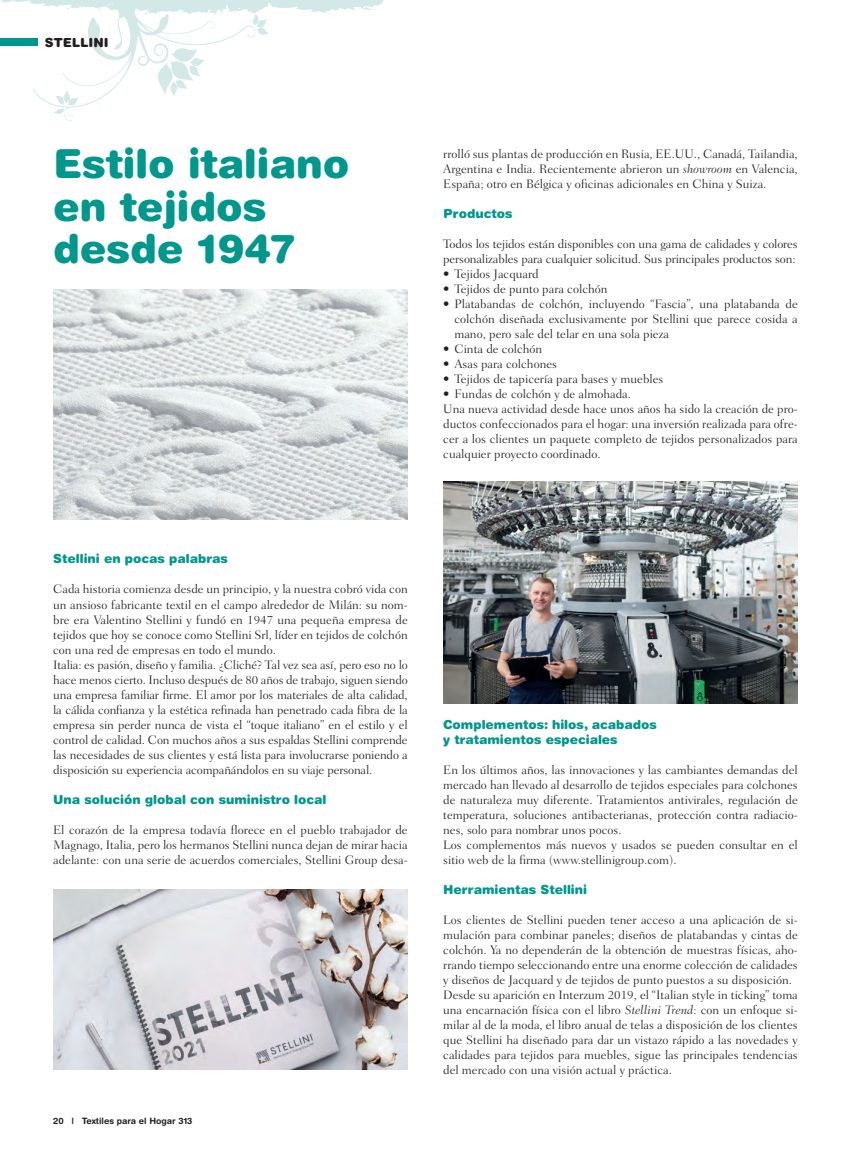
<style>
.page{position:relative;width:851px;height:1170px;background:#fff}
.page>*{position:absolute;margin:0;border:0;box-sizing:border-box;transform-origin:0 0}
.Titol_eng{font:900 40px/42.5px "Helvetica Rounded LT Std";color:#00978c}
.Text_base_ESP{font:300 12.5px/15px "Fairfield LH";color:#231f20;text-align:justify}
.Titolet_ESP{font:900 12.5px "Helvetica Rounded";color:#00978c}
.t1{font:900 12.5px "Helvetica Rounded";color:#231f20}
.t2{font:700 8.75px "Helvetica Rounded";color:#231f20}
.s1{font-style:italic}
</style>
<div class="page">
<img style="left:0;top:0;width:384px;height:122px">
<div style="left:0;top:38px;width:38px;height:8px;background:#00978c"></div>
<img style="left:53px;top:290px;width:354px;height:229px">
<img style="left:53px;top:889px;width:354px;height:180px">
<img style="left:443px;top:481px;width:354px;height:222px">
<p class="t1" style="left:45px;top:34px;width:65px">STELLINI</p>
<p class="Titol_eng" style="left:53px;top:141px;width:298px">Estilo italiano</p>
<p class="Titol_eng" style="left:53px;top:184px;width:243px">en tejidos desde 1947</p>
<p class="Text_base_ESP" style="left:443px;top:147px;width:356px">rrolló sus plantas de producción en Rusia, EE.UU., Canadá, Tailandia, Argentina e India. Recientemente abrieron un <span class="s1">showroom</span> en Valencia, España; otro en Bélgica y oficinas adicionales en China y Suiza.</p>
<p class="Titolet_ESP" style="left:443px;top:206px;width:71px">Productos</p>
<p class="Text_base_ESP" style="left:443px;top:237px;width:356px">Todos los tejidos están disponibles con una gama de calidades y colores personalizables para cualquier solicitud. Sus principales productos son:</p>
<p class="Text_base_ESP" style="left:443px;top:267px;width:97px">• Tejidos Jacquard</p>
<p class="Text_base_ESP" style="left:443px;top:282px;width:166px">• Tejidos de punto para colchón</p>
<p class="Text_base_ESP" style="left:454px;top:297px;width:345px;text-indent:-11px">• Platabandas de colchón, incluyendo “Fascia”, una platabanda de colchón diseñada exclusivamente por Stellini que parece cosida a mano, pero sale del telar en una sola pieza</p>
<p class="Text_base_ESP" style="left:443px;top:342px;width:100px">• Cinta de colchón</p>
<p class="Text_base_ESP" style="left:443px;top:357px;width:115px">• Asas para colchones</p>
<p class="Text_base_ESP" style="left:443px;top:372px;width:222px">• Tejidos de tapicería para bases y muebles</p>
<p class="Text_base_ESP" style="left:443px;top:387px;width:189px">• Fundas de colchón y de almohada.</p>
<p class="Text_base_ESP" style="left:443px;top:402px;width:356px">Una nueva actividad desde hace unos años ha sido la creación de pro&shy;ductos confeccionados para el hogar: una inversión realizada para ofre&shy;cer a los clientes un paquete completo de tejidos personalizados para cualquier proyecto coordinado.</p>
<p class="Titolet_ESP" style="left:53px;top:551px;width:176px">Stellini en pocas palabras</p>
<p class="Text_base_ESP" style="left:53px;top:582px;width:356px">Cada historia comienza desde un principio, y la nuestra cobró vida con un ansioso fabricante textil en el campo alrededor de Milán: su nom&shy;bre era Valentino Stellini y fundó en 1947 una pequeña empresa de tejidos que hoy se conoce como Stellini Srl, líder en tejidos de colchón con una red de empresas en todo el mundo.</p>
<p class="Text_base_ESP" style="left:53px;top:657px;width:356px">Italia: es pasión, diseño y familia. ¿Cliché? Tal vez sea así, pero eso no lo hace menos cierto. Incluso después de 80 años de trabajo, siguen siendo una empresa familiar firme. El amor por los materiales de alta calidad, la cálida confianza y la estética refinada han penetrado cada fibra de la empresa sin perder nunca de vista el “toque italiano” en el estilo y el control de calidad. Con muchos años a sus espaldas Stellini comprende las necesidades de sus clientes y está lista para involucrarse poniendo a disposición su experiencia acompañándolos en su viaje personal.</p>
<p class="Titolet_ESP" style="left:53px;top:791px;width:274px">Una solución global con suministro local</p>
<p class="Text_base_ESP" style="left:53px;top:822px;width:356px">El corazón de la empresa todavía florece en el pueblo trabajador de Magnago, Italia, pero los hermanos Stellini nunca dejan de mirar hacia adelante: con una serie de acuerdos comerciales, Stellini Group desa-</p>
<p class="t2" style="left:53px;top:1115px;width:141px">20 | Textiles para el Hogar 313</p>
<p class="Titolet_ESP" style="left:443px;top:716px;width:215px">Complementos: hilos, acabados</p>
<p class="Titolet_ESP" style="left:443px;top:731px;width:176px">y tratamientos especiales</p>
<p class="Text_base_ESP" style="left:443px;top:762px;width:356px">En los últimos años, las innovaciones y las cambiantes demandas del mercado han llevado al desarrollo de tejidos especiales para colchones de naturaleza muy diferente. Tratamientos antivirales, regulación de temperatura, soluciones antibacterianas, protección contra radiacio&shy;nes, solo para nombrar unos pocos.</p>
<p class="Text_base_ESP" style="left:443px;top:837px;width:356px">Los complementos más nuevos y usados se pueden consultar en el sitio web de la firma (www.stellinigroup.com).</p>
<p class="Titolet_ESP" style="left:443px;top:881px;width:145px">Herramientas Stellini</p>
<p class="Text_base_ESP" style="left:443px;top:912px;width:356px">Los clientes de Stellini pueden tener acceso a una aplicación de si&shy;mulación para combinar paneles; diseños de platabandas y cintas de colchón. Ya no dependerán de la obtención de muestras físicas, aho&shy;rrando tiempo seleccionando entre una enorme colección de calidades y diseños de Jacquard y de tejidos de punto puestos a su disposición.</p>
<p class="Text_base_ESP" style="left:443px;top:987px;width:356px">Desde su aparición en Interzum 2019, el “Italian style in ticking” toma una encarnación física con el libro <span class="s1">Stellini Trend</span>: con un enfoque si&shy;milar al de la moda, el libro anual de telas a disposición de los clientes que Stellini ha diseñado para dar un vistazo rápido a las novedades y calidades para tejidos para muebles, sigue las principales tendencias del mercado con una visión actual y práctica.</p>
</div>
